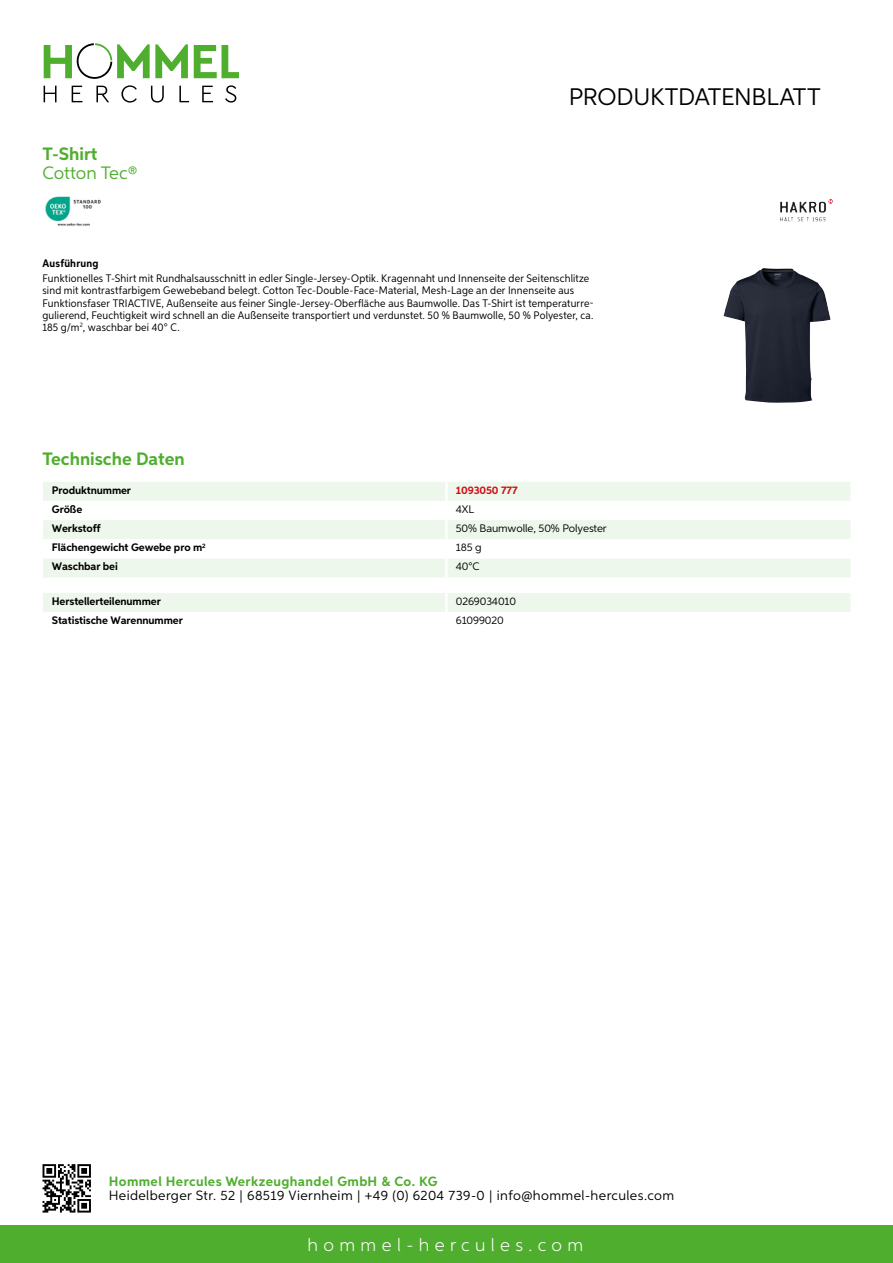
<style>
.page{position:relative;width:893px;height:1263px;background:#fff}
.page>*{position:absolute;margin:0;border:0;box-sizing:border-box;transform-origin:0 0}
.t1{font:24px "Aspira";letter-spacing:-.01em;color:#000}
.t2{font:700 18px "Aspira";color:#50ae2f}
.t3{font:300 18px "Aspira";letter-spacing:.3em;color:#fff}
.t4{font:18px "Aspira";color:#50ae2f}
.t5{font:13.5px "Aspira";letter-spacing:.03em;color:#000}
.t6{font:700 13.5px "Aspira";letter-spacing:.03em;color:#50ae2f}
.t7{font:10.95px/12px "Aspira Nar";letter-spacing:.015em;color:#000}
.t8{font:700 10.95px "Aspira";letter-spacing:-.01em;color:#000}
.t9{font:10.95px "Aspira";letter-spacing:-.01em;color:#000}
.t10{font:700 10.95px "Aspira";letter-spacing:-.01em;color:#cd1013}
.t11{font:700 10.95px "Aspira Nar";letter-spacing:.02em;color:#000}
</style>
<div class="page">
<div style="left:0;top:1226px;width:893px;height:37px;background:#50ae2f"></div>
<svg style="left:43px;top:1164px;width:48px;height:48px"></svg>
<svg style="left:194px;top:45px;width:45px;height:33px"></svg>
<svg style="left:44px;top:43px;width:144px;height:36px"></svg>
<svg style="left:44px;top:86px;width:13px;height:16px"></svg>
<svg style="left:72px;top:86px;width:10px;height:16px"></svg>
<svg style="left:96px;top:86px;width:13px;height:16px"></svg>
<svg style="left:121px;top:85px;width:16px;height:18px"></svg>
<svg style="left:151px;top:86px;width:13px;height:17px"></svg>
<svg style="left:179px;top:86px;width:10px;height:16px"></svg>
<svg style="left:202px;top:86px;width:11px;height:16px"></svg>
<svg style="left:225px;top:85px;width:11px;height:18px"></svg>
<div style="left:43px;top:482px;width:807px;height:95px;background:#eef7eb"></div>
<svg style="left:43px;top:501px;width:807px;height:57px"></svg>
<hr style="left:445px;top:482px;width:3px;height:19px;background:#fff">
<hr style="left:445px;top:501px;width:3px;height:19px;background:#fff">
<hr style="left:445px;top:520px;width:3px;height:19px;background:#fff">
<hr style="left:445px;top:539px;width:3px;height:19px;background:#fff">
<hr style="left:445px;top:558px;width:3px;height:19px;background:#fff">
<div style="left:43px;top:593px;width:807px;height:19px;background:#eef7eb"></div>
<img style="left:45px;top:196px;width:56px;height:30px">
<img style="left:723px;top:268px;width:108px;height:135px">
<img style="left:780px;top:199px;width:54px;height:23px">
<h2 class="t2" style="left:43px;top:142px;width:57px">T-Shirt</h2>
<h2 class="t4" style="left:43px;top:162px;width:96px">Cotton Tec®</h2>
<h1 class="t1" style="left:569px;top:82px;width:253px">Produktdatenblatt</h1>
<p class="t11" style="left:43px;top:257px;width:58px">Ausführung</p>
<p class="t7" style="left:43px;top:273px;width:553px">Funktionelles T-Shirt mit Rundhalsausschnitt in edler Single-Jersey-Optik. Kragennaht und Innenseite der Seitenschlitze sind mit kontrastfarbigem Gewebeband belegt. Cotton Tec-Double-Face-Material, Mesh-Lage an der Innenseite aus Funktionsfaser TRIACTIVE, Außenseite aus feiner Single-Jersey-Oberfläche aus Baumwolle. Das T-Shirt ist temperaturre&shy;gulierend, Feuchtigkeit wird schnell an die Außenseite transportiert und verdunstet. 50 % Baumwolle, 50 % Polyester, ca.<br>185 g/m<sup>2</sup>, waschbar bei 40° C.</p>
<h2 class="t2" style="left:43px;top:448px;width:144px">Technische Daten</h2>
<p class="t8" style="left:52px;top:483px;width:81px">Produktnummer</p>
<p class="t10" style="left:456px;top:483px;width:63px">1093050 777</p>
<p class="t8" style="left:52px;top:502px;width:32px">Größe</p>
<p class="t9" style="left:456px;top:502px;width:19px">4XL</p>
<p class="t8" style="left:52px;top:521px;width:50px">Werkstoff</p>
<p class="t9" style="left:456px;top:522px;width:152px">50% Baumwolle, 50% Polyester</p>
<p class="t8" style="left:52px;top:541px;width:155px">Flächengewicht Gewebe pro m<sup>2</sup></p>
<p class="t9" style="left:456px;top:541px;width:27px">185 g</p>
<p class="t8" style="left:52px;top:560px;width:68px">Waschbar bei</p>
<p class="t9" style="left:456px;top:560px;width:25px">40°C</p>
<p class="t8" style="left:52px;top:594px;width:111px">Herstellerteilenummer</p>
<p class="t9" style="left:456px;top:594px;width:62px">0269034010</p>
<p class="t8" style="left:52px;top:613px;width:132px">Statistische Warennummer</p>
<p class="t9" style="left:456px;top:613px;width:49px">61099020</p>
<p class="t6" style="left:109px;top:1172px;width:330px">Hommel Hercules Werkzeughandel GmbH &amp; Co. KG</p>
<p class="t5" style="left:109px;top:1187px;width:567px">Heidelberger Str. 52 | 68519 Viernheim | +49 (0) 6204 739-0 | info@hommel-hercules.com</p>
<h2 class="t3" style="left:307px;top:1234px;width:277px">hommel-hercules.com</h2>
</div>
